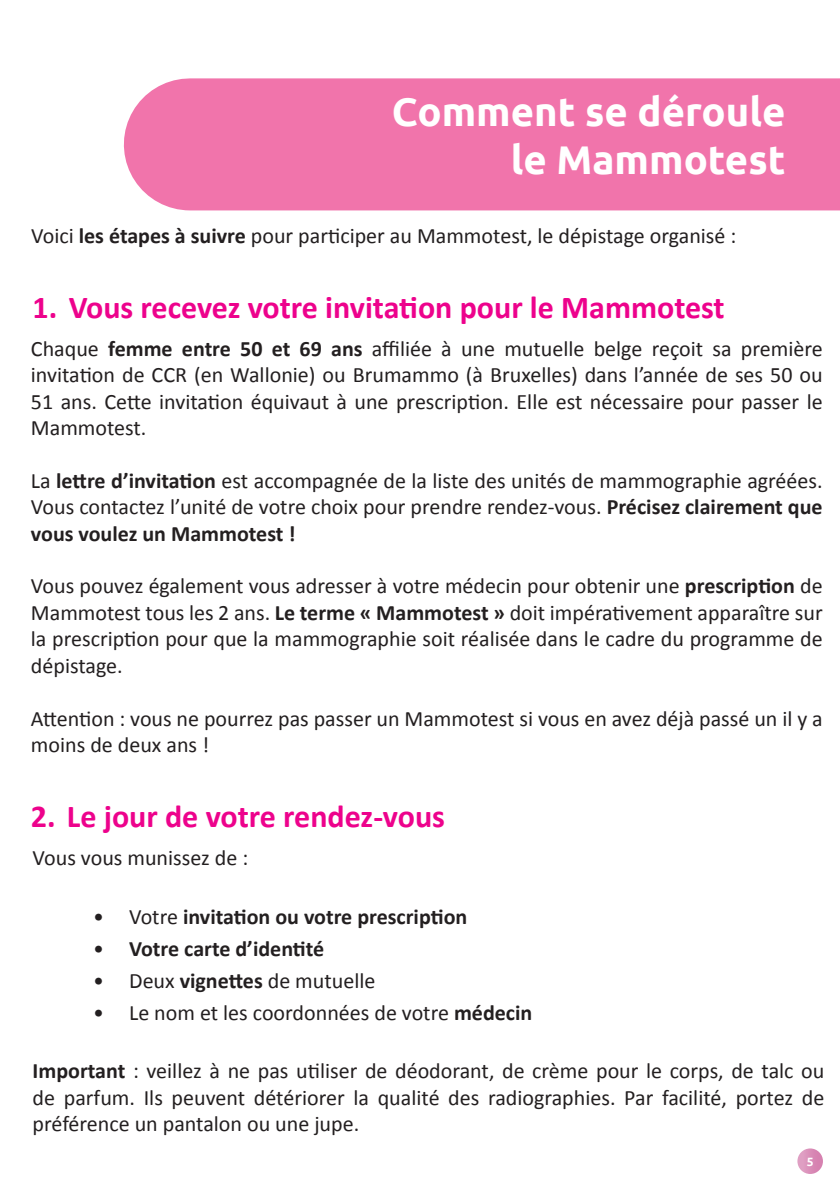
<style>
.page{position:relative;width:840px;height:1191px;background:#fff}
.page>*{position:absolute;margin:0;border:0;box-sizing:border-box;transform-origin:0 0}
.t1{font:700 40px "Ubuntu";color:#fff}
.t2{font:700 32px "Calibri";color:#ed028c}
.Tussentekst{font:22px/26.4px "Calibri";color:#231f20;text-align:justify}
.t3{font:700 22px "Calibri";color:#231f20}
.t4{font:700 12px "Ubuntu";color:#fff}
.s1{font-weight:700}
.s2{font-weight:400}
</style>
<div class="page">
<div style="left:190px;top:78px;width:649px;height:132px;background:#f174ab"></div>
<svg style="left:797px;top:1148px;width:25px;height:26px"></svg>
<p class="t1" style="left:392px;top:88px;width:395px">Comment se déroule</p>
<p class="t1" style="left:510px;top:136px;width:276px">le Mammotest</p>
<p class="Tussentekst" style="left:31px;top:222px;width:706px">Voici <span class="s1">les étapes à suivre</span> pour participer au Mammotest, le dépistage organisé :</p>
<p class="t2" style="left:33px;top:285px;width:693px">1. Vous recevez votre invitation pour le Mammotest</p>
<p class="Tussentekst" style="left:31px;top:334px;width:792px">Chaque <span class="s1">femme entre 50 et 69 ans</span> affiliée à une mutuelle belge reçoit sa première invitation de CCR (en Wallonie) ou Brumammo (à Bruxelles) dans l’année de ses 50 ou 51 ans. Cette invitation équivaut à une prescription. Elle est nécessaire pour passer le Mammotest.</p>
<p class="Tussentekst" style="left:31px;top:466px;width:792px">La <span class="s1">lettre d’invitation</span> est accompagnée de la liste des unités de mammographie agréées.<br>Vous contactez l’unité de votre choix pour prendre rendez-vous. <span class="s1">Précisez clairement que vous voulez un Mammotest !</span></p>
<p class="Tussentekst" style="left:31px;top:572px;width:792px">Vous pouvez également vous adresser à votre médecin pour obtenir une <span class="s1">prescription</span> de Mammotest tous les 2 ans. <span class="s1">Le terme « Mammotest »</span> doit impérativement apparaître sur la prescription pour que la mammographie soit réalisée dans le cadre du programme de dépistage.</p>
<p class="Tussentekst" style="left:31px;top:704px;width:792px">Attention : vous ne pourrez pas passer un Mammotest si vous en avez déjà passé un il y a moins de deux ans !</p>
<p class="t2" style="left:31px;top:793px;width:415px">2. Le jour de votre rendez-vous</p>
<p class="Tussentekst" style="left:33px;top:843px;width:217px">Vous vous munissez de :</p>
<p class="t3" style="left:93px;top:900px;width:375px"><span class="s2">• Votre</span> invitation ou votre prescription</p>
<p class="t3" style="left:93px;top:932px;width:232px"><span class="s2">•</span> Votre carte d’identité</p>
<p class="Tussentekst" style="left:93px;top:966px;width:284px">• Deux <span class="s1">vignettes</span> de mutuelle</p>
<p class="Tussentekst" style="left:93px;top:998px;width:440px">• Le nom et les coordonnées de votre <span class="s1">médecin</span></p>
<p class="Tussentekst" style="left:33px;top:1056px;width:792px"><span class="s1">Important</span> : veillez à ne pas utiliser de déodorant, de crème pour le corps, de talc ou de parfum. Ils peuvent détériorer la qualité des radiographies. Par facilité, portez de préférence un pantalon ou une jupe.</p>
<p class="t4" style="left:806px;top:1154px;width:8px">5</p>
</div>
